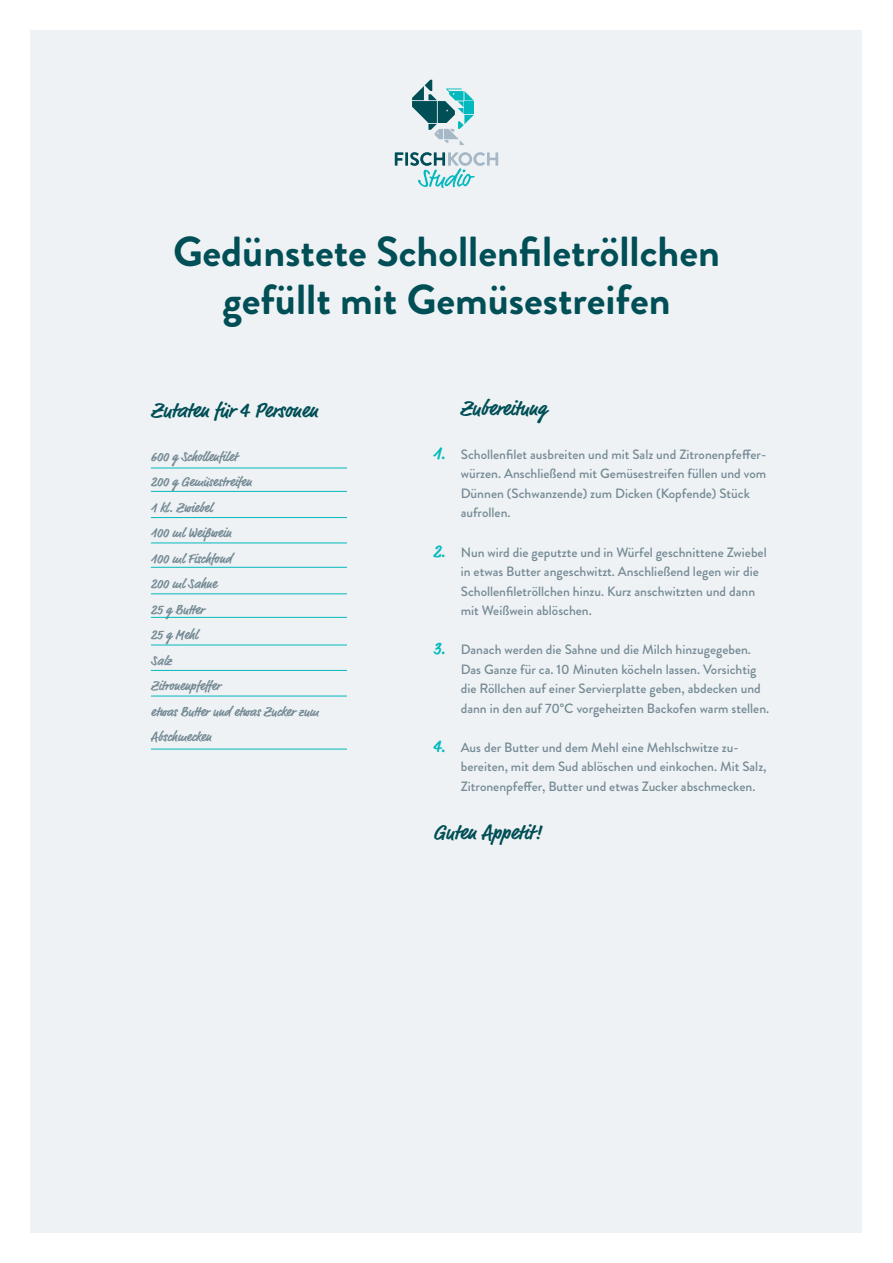
<style>
.page{position:relative;width:893px;height:1263px;background:#fff}
.page>*{position:absolute;margin:0;border:0;box-sizing:border-box;transform-origin:0 0}
.Headline{font:700 42px "Brandon Grotesque";color:#004e56}
.Headline_Fließtexte{font:700 21px "Market Pro";color:#004e56}
.t1{font:500 13.5px/19.5px "Brandon Grotesque";color:#758a95}
.t2{font:700 13.5px "Market Pro";color:#758a95}
.s1{font-family:"Market Pro";font-weight:700;font-size:18px;color:#03b9bd}
</style>
<div class="page">
<div style="left:31px;top:30px;width:831px;height:1203px;background:#eef2f4"></div>
<svg style="left:395px;top:152px;width:8px;height:14px"></svg>
<hr style="left:405px;top:152px;width:3px;height:14px;background:#004e56">
<svg style="left:410px;top:152px;width:88px;height:36px"></svg>
<svg style="left:412px;top:80px;width:62px;height:65px"></svg>
<hr style="left:151px;top:645px;width:196px;height:1px;background:#03b9bd">
<hr style="left:151px;top:517px;width:196px;height:1px;background:#03b9bd">
<hr style="left:151px;top:491px;width:196px;height:1px;background:#03b9bd">
<hr style="left:151px;top:468px;width:196px;height:1px;background:#03b9bd">
<hr style="left:151px;top:543px;width:196px;height:1px;background:#03b9bd">
<hr style="left:151px;top:617px;width:196px;height:1px;background:#03b9bd">
<hr style="left:151px;top:696px;width:196px;height:1px;background:#03b9bd">
<hr style="left:151px;top:670px;width:196px;height:1px;background:#03b9bd">
<hr style="left:151px;top:749px;width:196px;height:1px;background:#03b9bd">
<hr style="left:151px;top:567px;width:196px;height:1px;background:#03b9bd">
<hr style="left:151px;top:594px;width:196px;height:1px;background:#03b9bd">
<p class="Headline" style="left:173px;top:222px;width:548px">Gedünstete Schollenfiletröllchen</p>
<p class="Headline" style="left:222px;top:270px;width:450px">gefüllt mit Gemüsestreifen</p>
<p class="Headline_Fließtexte" style="left:151px;top:395px;width:168px">Zutaten für 4 Personen</p>
<p class="Headline_Fließtexte" style="left:460px;top:393px;width:88px">Zubereitung</p>
<p class="t1" style="left:461px;top:445px;width:307px;text-indent:-28px"><span class="s1">1.</span> Schollenfilet ausbreiten und mit Salz und Zitronenpfeffer&shy;würzen. Anschließend mit Gemüsestreifen füllen und vom Dünnen (Schwanzende) zum Dicken (Kopfende) Stück aufrollen.</p>
<p class="t1" style="left:461px;top:542px;width:307px;text-indent:-28px"><span class="s1">2.</span> Nun wird die geputzte und in Würfel geschnittene Zwiebel in etwas Butter angeschwitzt. Anschließend legen wir die Schollenfiletröllchen hinzu. Kurz anschwitzten und dann mit Weißwein ablöschen.</p>
<p class="t1" style="left:461px;top:640px;width:310px;text-indent:-28px"><span class="s1">3.</span> Danach werden die Sahne und die Milch hinzugegeben.<br>Das Ganze für ca. 10 Minuten köcheln lassen. Vorsichtig die Röllchen auf einer Servierplatte geben, abdecken und dann in den auf 70°C vorgeheizten Backofen warm stellen.</p>
<p class="t1" style="left:461px;top:737px;width:307px;text-indent:-28px"><span class="s1">4.</span> Aus der Butter und dem Mehl eine Mehlschwitze zu&shy;bereiten, mit dem Sud ablöschen und einkochen. Mit Salz,<br>Zitronenpfeffer, Butter und etwas Zucker abschmecken.</p>
<p class="Headline_Fließtexte" style="left:433px;top:817px;width:110px">Guten Appetit!</p>
<p class="t2" style="left:151px;top:447px;width:88px">600 g Schollenfilet</p>
<p class="t2" style="left:151px;top:472px;width:102px">200 g Gemüsestreifen</p>
<p class="t2" style="left:151px;top:498px;width:63px">1 kl. Zwiebel</p>
<p class="t2" style="left:151px;top:523px;width:82px">100 ml Weißwein</p>
<p class="t2" style="left:151px;top:549px;width:82px">100 ml Fischfond</p>
<p class="t2" style="left:151px;top:574px;width:67px">200 ml Sahne</p>
<p class="t2" style="left:151px;top:600px;width:55px">25 g Butter</p>
<p class="t2" style="left:151px;top:625px;width:48px">25 g Mehl</p>
<p class="t2" style="left:151px;top:651px;width:22px">Salz</p>
<p class="t2" style="left:151px;top:676px;width:71px">Zitronenpfeffer</p>
<p class="t2" style="left:151px;top:702px;width:169px">etwas Butter und etwas Zucker zum</p>
<p class="t2" style="left:151px;top:727px;width:62px">Abschmecken</p>
</div>
